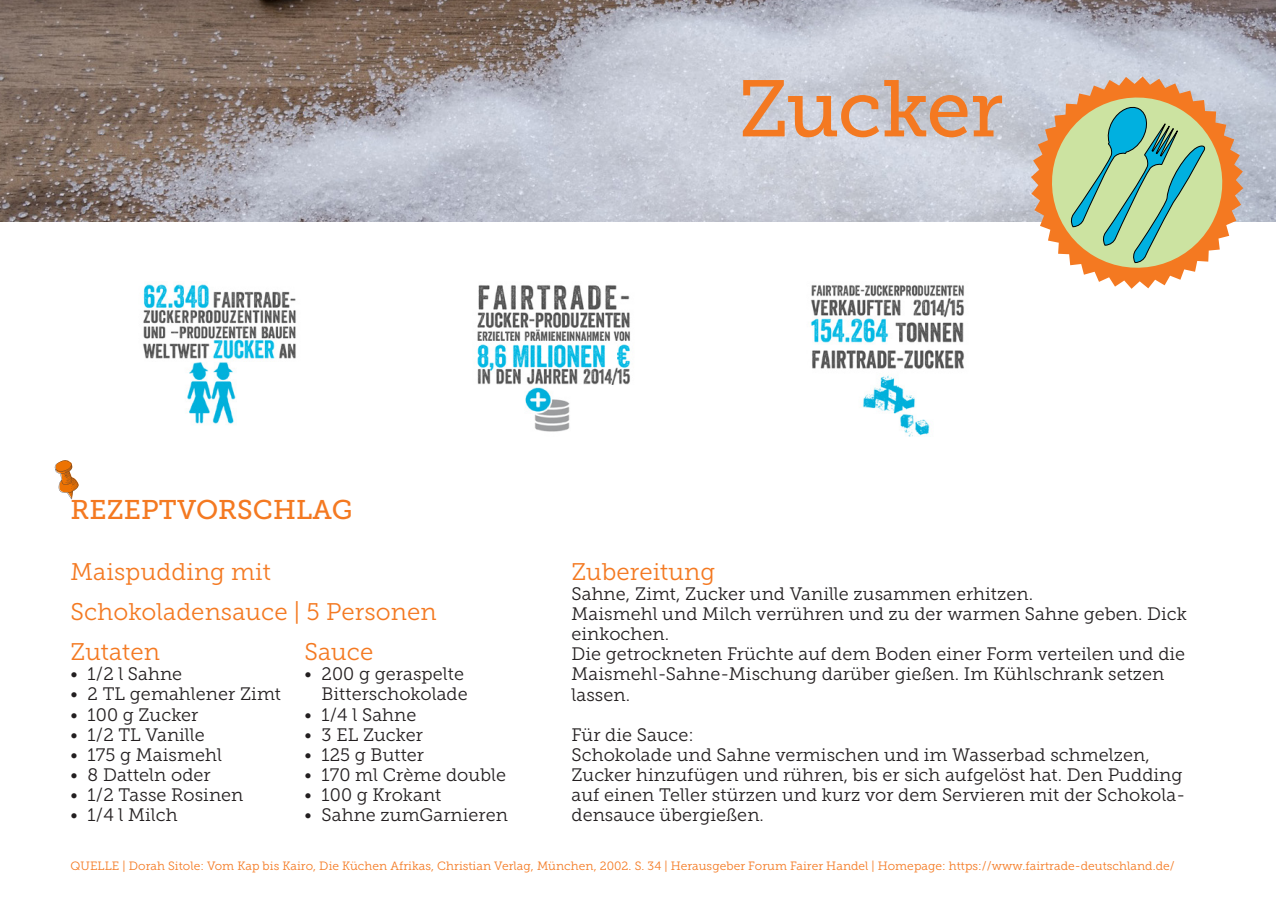
<style>
.page{position:relative;width:1276px;height:910px;background:#fff}
.page>*{position:absolute;margin:0;border:0;box-sizing:border-box;transform-origin:0 0}
.t1{font:79.8px "Museo Slab 500";letter-spacing:-.02em;color:#f47921}
.t2{font:27px "Museo Slab 500";letter-spacing:.005em;color:#f47921}
.t3{font:24px/40.2px "Museo Slab 300";letter-spacing:.005em;color:#f47921}
.t4{font:18px/20.1px "Museo Slab 300";letter-spacing:.005em;color:#231f20}
.t5{font:12px "Museo Slab 300";letter-spacing:.005em;color:#f47921}
</style>
<div class="page">
<img style="left:0;top:0;width:1276px;height:221px">
<svg style="left:54px;top:460px;width:25px;height:40px"></svg>
<svg style="left:1031px;top:76px;width:212px;height:213px;background:#c4c198"></svg>
<img style="left:143px;top:283px;width:153px;height:141px">
<img style="left:477px;top:285px;width:153px;height:147px">
<img style="left:810px;top:258px;width:228px;height:179px">
<h1 class="t1" style="left:738px;top:64px;width:266px">Zucker</h1>
<h2 class="t2" style="left:71px;top:495px;width:283px">REZEPTVORSCHLAG</h2>
<h3 class="t3" style="left:71px;top:552px;width:367px">Maispudding mit<br>Schokoladensauce | 5 Personen</h3>
<h3 class="t3" style="left:71px;top:632px;width:91px">Zutaten</h3>
<p class="t4" style="left:71px;top:664px;width:113px">• 1/2 l Sahne</p>
<p class="t4" style="left:71px;top:684px;width:212px">• 2 TL gemahlener Zimt</p>
<p class="t4" style="left:71px;top:704px;width:129px">• 100 g Zucker</p>
<p class="t4" style="left:71px;top:725px;width:136px">• 1/2 TL Vanille</p>
<p class="t4" style="left:71px;top:745px;width:153px">• 175 g Maismehl</p>
<p class="t4" style="left:71px;top:765px;width:142px">• 8 Datteln oder</p>
<p class="t4" style="left:71px;top:785px;width:174px">• 1/2 Tasse Rosinen</p>
<p class="t4" style="left:71px;top:805px;width:108px">• 1/4 l Milch</p>
<h3 class="t3" style="left:304px;top:632px;width:70px">Sauce</h3>
<p class="t4" style="left:304px;top:664px;width:165px;text-align:right">• 200 g geraspelte<br>Bitterschokolade</p>
<p class="t4" style="left:304px;top:704px;width:113px">• 1/4 l Sahne</p>
<p class="t4" style="left:304px;top:725px;width:120px">• 3 EL Zucker</p>
<p class="t4" style="left:304px;top:745px;width:121px">• 125 g Butter</p>
<p class="t4" style="left:304px;top:765px;width:203px">• 170 ml Crème double</p>
<p class="t4" style="left:304px;top:785px;width:138px">• 100 g Krokant</p>
<p class="t4" style="left:304px;top:805px;width:205px">• Sahne zumGarnieren</p>
<h3 class="t3" style="left:571px;top:552px;width:145px">Zubereitung</h3>
<p class="t4" style="left:571px;top:584px;width:617px">Sahne, Zimt, Zucker und Vanille zusammen erhitzen.<br>Maismehl und Milch verrühren und zu der warmen Sahne geben. Dick einkochen.<br>Die getrockneten Früchte auf dem Boden einer Form verteilen und die Maismehl-Sahne-Mischung darüber gießen. Im Kühlschrank setzen lassen.</p>
<p class="t4" style="left:571px;top:725px;width:615px">Für die Sauce:<br>Schokolade und Sahne vermischen und im Wasserbad schmelzen, Zucker hinzufügen und rühren, bis er sich aufgelöst hat. Den Pudding auf einen Teller stürzen und kurz vor dem Servieren mit der Schokola&shy;densauce übergießen.</p>
<p class="t5" style="left:71px;top:860px;width:1105px">QUELLE | Dorah Sitole: Vom Kap bis Kairo, Die Küchen Afrikas, Christian Verlag, München, 2002. S. 34 | Herausgeber Forum Fairer Handel | Homepage: https://www.fairtrade-deutschland.de/</p>
</div>
